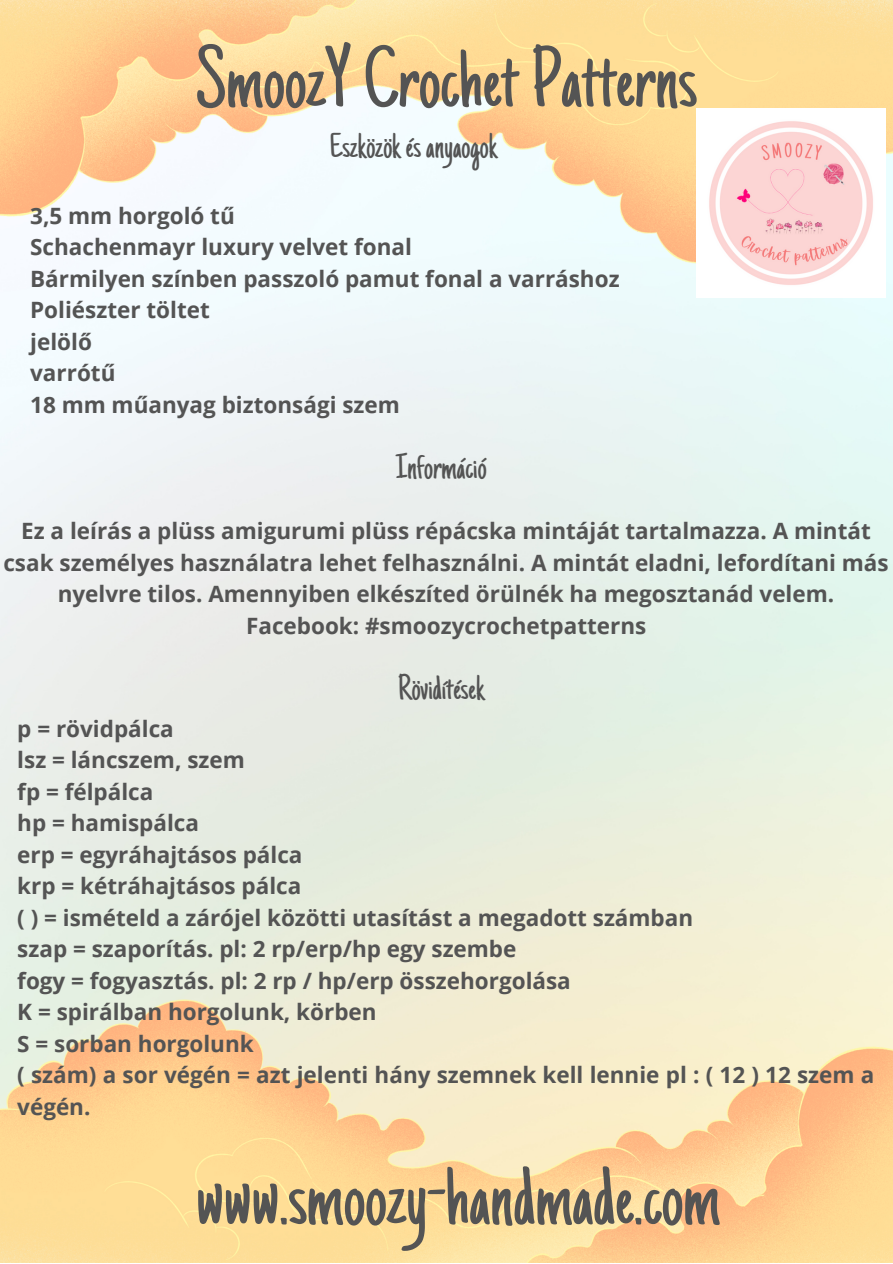
<style>
.page{position:relative;width:893px;height:1264px;background:#fff}
.page>*{position:absolute;margin:0;border:0;box-sizing:border-box;transform-origin:0 0}
.t1{font:86.85px "Just Another Hand";color:#545454}
.t2{font:36px "Just Another Hand";color:#545454}
.t3{font:700 22.5px/31.5px "Open Sans";color:#545454;text-align:center}
</style>
<div class="page">
<img style="left:0;top:999px;width:892px;height:263px">
<img style="left:0;top:0;width:892px;height:263px">
<img style="left:696px;top:108px;width:189px;height:178px">
<p class="t1" style="left:196px;top:45px;width:502px">SmoozYCrochetPatterns</p>
<p class="t2" style="left:329px;top:132px;width:169px">Eszközök és anyaogok</p>
<p class="t3" style="left:30px;top:199px;width:206px">3,5 mm horgoló tű</p>
<p class="t3" style="left:30px;top:231px;width:383px">Schachenmayr luxury velvet fonal</p>
<p class="t3" style="left:30px;top:262px;width:591px">Bármilyen színben passzoló pamut fonal a varráshoz</p>
<p class="t3" style="left:30px;top:294px;width:181px">Poliészter töltet</p>
<p class="t3" style="left:30px;top:325px;width:63px">jelölő</p>
<p class="t3" style="left:30px;top:356px;width:87px">varrótű</p>
<p class="t3" style="left:30px;top:388px;width:371px">18 mm műanyag biztonsági szem</p>
<p class="t2" style="left:396px;top:452px;width:92px">Információ</p>
<p class="t3" style="left:3px;top:514px;width:886px">Ez a leírás a plüss amigurumi plüss répácska mintáját tartalmazza. A mintát csak személyes használatra lehet felhasználni. A mintát eladni, lefordítani más nyelvre tilos. Amennyiben elkészíted örülnék ha megosztanád velem.</p>
<p class="t3" style="left:246px;top:609px;width:401px">Facebook: #smoozycrochetpatterns</p>
<p class="t2" style="left:398px;top:673px;width:88px">Rövidítések</p>
<p class="t3" style="left:17px;top:712px;width:158px">p = rövidpálca</p>
<p class="t3" style="left:17px;top:744px;width:229px">lsz = láncszem, szem</p>
<p class="t3" style="left:17px;top:775px;width:137px">fp = félpálca</p>
<p class="t3" style="left:17px;top:807px;width:183px">hp = hamispálca</p>
<p class="t3" style="left:17px;top:838px;width:287px">erp = egyráhajtásos pálca</p>
<p class="t3" style="left:17px;top:869px;width:285px">krp = kétráhajtásos pálca</p>
<p class="t3" style="left:17px;top:901px;width:677px">( ) = ismételd a zárójel közötti utasítást a megadott számban</p>
<p class="t3" style="left:17px;top:932px;width:500px">szap = szaporítás. pl: 2 rp/erp/hp egy szembe</p>
<p class="t3" style="left:17px;top:964px;width:555px">fogy = fogyasztás. pl: 2 rp / hp/erp összehorgolása</p>
<p class="t3" style="left:17px;top:995px;width:361px">K = spirálban horgolunk, körben</p>
<p class="t3" style="left:17px;top:1027px;width:238px">S = sorban horgolunk</p>
<p class="t3" style="left:17px;top:1058px;width:858px;text-align:left">( szám) a sor végén = azt jelenti hány szemnek kell lennie pl : ( 12 ) 12 szem a végén.</p>
<p class="t1" style="left:196px;top:1162px;width:525px">www.smoozy-handmade.com</p>
</div>
